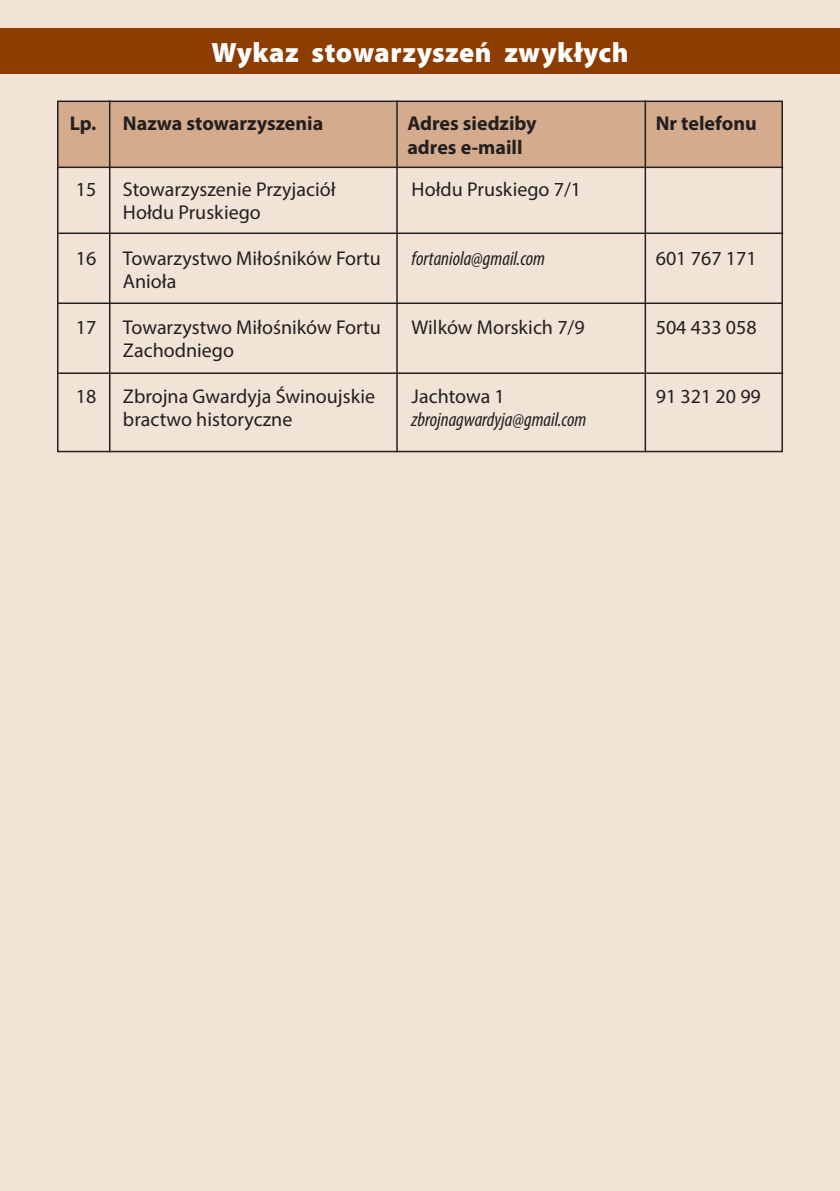
<style>
.page{position:relative;width:840px;height:1191px;background:#fff}
.page>*{position:absolute;margin:0;border:0;box-sizing:border-box;transform-origin:0 0}
.t1{font:900 28px "Myriad Pro";letter-spacing:.02em;color:#fff}
.t2{font:20px/23px "Myriad Pro";color:#231f20}
.t3{font:700 20px/24px "Myriad Pro";color:#231f20}
.t4{font:italic condensed 20px "Myriad Pro";color:#231f20}
</style>
<div class="page">
<div style="left:0;top:0;width:839px;height:1191px;background:#f1e4d7"></div>
<div style="left:58px;top:101px;width:723px;height:65px;background:#d5ab8d"></div>
<div style="left:0;top:28px;width:839px;height:46px;background:#8d3d00"></div>
<hr style="left:109px;top:100px;width:1px;height:352px;background:#231f20">
<div style="left:57px;top:101px;width:725px;height:351px;border:2px solid #231f20"></div>
<hr style="left:58px;top:166px;width:724px;height:2px;background:#231f20">
<hr style="left:396px;top:100px;width:1px;height:352px;background:#231f20">
<hr style="left:644px;top:100px;width:1px;height:352px;background:#231f20">
<hr style="left:58px;top:232px;width:724px;height:2px;background:#231f20">
<hr style="left:57px;top:302px;width:724px;height:2px;background:#231f20">
<hr style="left:58px;top:372px;width:724px;height:2px;background:#231f20">
<h1 class="t1" style="left:211px;top:36px;width:418px">Wykaz stowarzyszeń zwykłych</h1>
<p class="t3" style="left:70px;top:111px;width:255px">Lp. Nazwa stowarzyszenia</p>
<p class="t3" style="left:407px;top:111px;width:131px">Adres siedziby adres e-maill</p>
<p class="t3" style="left:655px;top:111px;width:102px">Nr telefonu</p>
<p class="t2" style="left:76px;top:177px;width:22px">15</p>
<p class="t2" style="left:76px;top:246px;width:22px">16</p>
<p class="t2" style="left:76px;top:315px;width:22px">17</p>
<p class="t2" style="left:76px;top:384px;width:22px">18</p>
<p class="t2" style="left:123px;top:177px;width:214px">Stowarzyszenie Przyjaciół<br>Hołdu Pruskiego</p>
<p class="t2" style="left:123px;top:246px;width:259px">Towarzystwo Miłośników Fortu<br>Anioła</p>
<p class="t2" style="left:123px;top:315px;width:259px">Towarzystwo Miłośników Fortu<br>Zachodniego</p>
<p class="t2" style="left:123px;top:384px;width:253px">Zbrojna Gwardyja Świnoujskie bractwo historyczne</p>
<p class="t2" style="left:411px;top:177px;width:171px">Hołdu Pruskiego 7/1</p>
<p class="t4" style="left:411px;top:246px;width:135px">fortaniola@gmail.com</p>
<p class="t2" style="left:411px;top:315px;width:174px">Wilków Morskich 7/9</p>
<p class="t2" style="left:411px;top:384px;width:95px">Jachtowa 1</p>
<p class="t4" style="left:411px;top:407px;width:176px">zbrojnagwardyja@gmail.com</p>
<p class="t2" style="left:655px;top:246px;width:102px">601 767 171</p>
<p class="t2" style="left:655px;top:315px;width:102px">504 433 058</p>
<p class="t2" style="left:655px;top:384px;width:107px">91 321 20 99</p>
</div>
